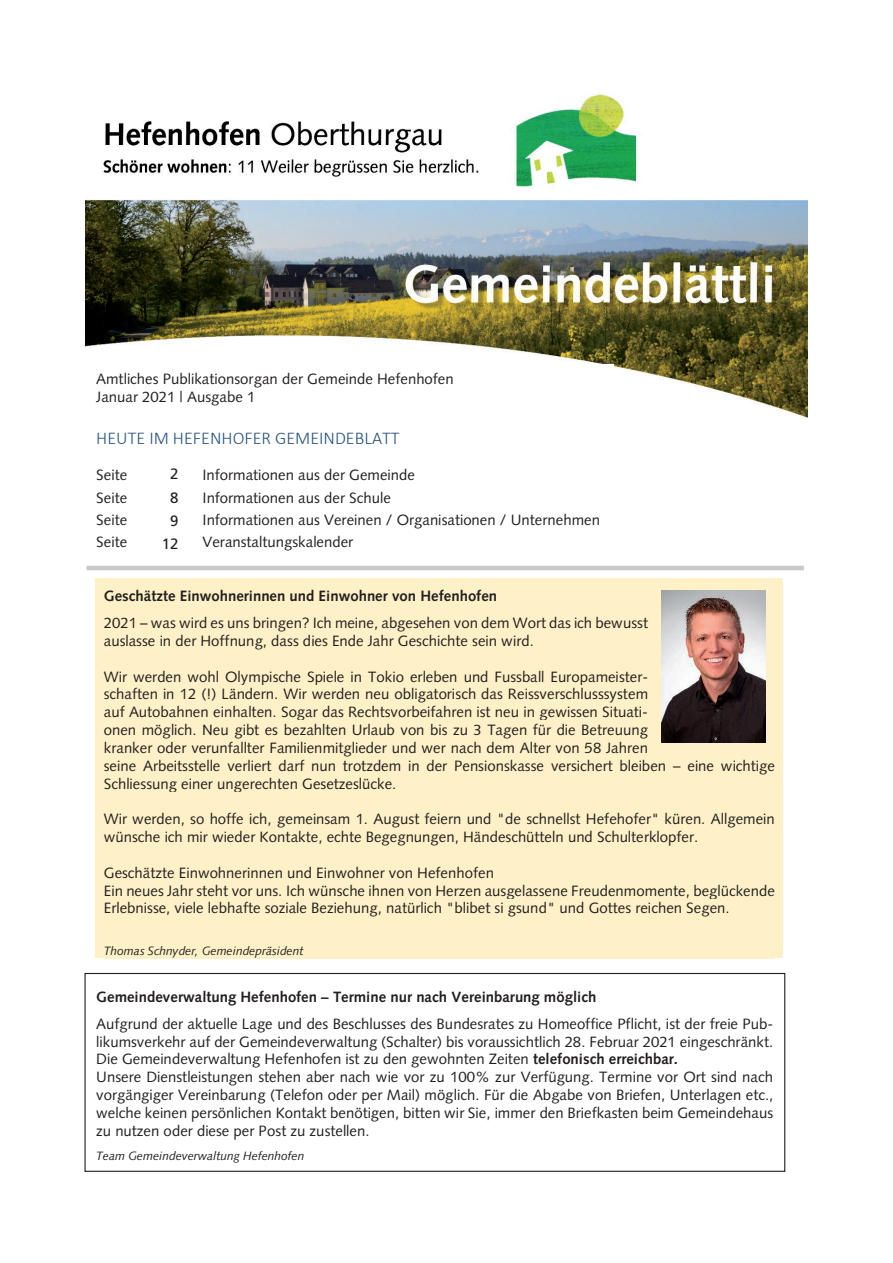
<style>
.page{position:relative;width:893px;height:1263px;background:#fff}
.page>*{position:absolute;margin:0;border:0;box-sizing:border-box;transform-origin:0 0}
.t1{font:300 18px "Calibri";color:#26527f}
.t2{font:15px/17.9px "Syntax LT Std";color:#231f20}
.t3{font:700 15px "Syntax LT Std";color:#231f20}
.t4{font:15px/23.2px "Frutiger";color:#231f20;text-align:center}
.t5{font:italic 12px "Syntax LT Std";letter-spacing:-.005em;color:#231f20}
.s1{font-weight:700}
</style>
<div class="page">
<div style="left:96px;top:579px;width:687px;height:379px;background:#fef1c7"></div>
<img style="left:85px;top:93px;width:723px;height:324px">
<img style="left:662px;top:590px;width:103px;height:153px">
<div style="left:85px;top:364px;width:529px;height:198px;background:#fff"></div>
<hr style="left:86px;top:566px;width:718px;height:4px;background:#c7c8ca">
<div style="left:84px;top:973px;width:701px;height:199px;border:1px solid #231f20"></div>
<p class="t2" style="left:96px;top:370px;width:359px">Amtliches Publikationsorgan der Gemeinde Hefenhofen<br>Januar 2021 | Ausgabe 1</p>
<p class="t1" style="left:96px;top:426px;width:305px">HEUTE IM HEFENHOFER GEMEINDEBLATT</p>
<p class="t2" style="left:96px;top:466px;width:32px">Seite</p>
<p class="t2" style="left:160px;top:466px;width:20px">XX</p>
<p class="t2" style="left:202px;top:466px;width:214px">Informationen aus der Gemeinde</p>
<p class="t2" style="left:96px;top:489px;width:32px">Seite</p>
<p class="t2" style="left:160px;top:489px;width:20px">XX</p>
<p class="t2" style="left:203px;top:489px;width:190px">Informationen aus der Schule</p>
<p class="t2" style="left:96px;top:511px;width:32px">Seite</p>
<p class="t2" style="left:160px;top:511px;width:20px">XX</p>
<p class="t2" style="left:203px;top:511px;width:399px">Informationen aus Vereinen / Organisationen / Unternehmen</p>
<p class="t2" style="left:96px;top:533px;width:32px">Seite</p>
<p class="t2" style="left:160px;top:533px;width:20px">XX</p>
<p class="t2" style="left:202px;top:533px;width:152px">Veranstaltungskalender</p>
<p class="t4" style="left:162px;top:462px;width:18px">2<br>8<br>9<br>12</p>
<p class="t3" style="left:104px;top:588px;width:395px">Geschätzte Einwohnerinnen und Einwohner von Hefenhofen</p>
<p class="t2" style="left:104px;top:614px;width:546px">2021 – was wird es uns bringen? Ich meine, abgesehen von dem Wort das ich bewusst auslasse in der Hoffnung, dass dies Ende Jahr Geschichte sein wird.</p>
<p class="t2" style="left:104px;top:667px;width:672px">Wir werden wohl Olympische Spiele in Tokio erleben und Fussball Europameister-<br>schaften in 12 (!) Ländern. Wir werden neu obligatorisch das Reissverschlusssystem<br>auf Autobahnen einhalten. Sogar das Rechtsvorbeifahren ist neu in gewissen Situati-<br>onen möglich. Neu gibt es bezahlten Urlaub von bis zu 3 Tagen für die Betreuung<br>kranker oder verunfallter Familienmitglieder und wer nach dem Alter von 58 Jahren<br>seine Arbeitsstelle verliert darf nun trotzdem in der Pensionskasse versichert bleiben – eine wichtige Schliessung einer ungerechten Gesetzeslücke.</p>
<p class="t2" style="left:104px;top:810px;width:673px">Wir werden, so hoffe ich, gemeinsam 1. August feiern und "de schnellst Hefehofer" küren. Allgemein wünsche ich mir wieder Kontakte, echte Begegnungen, Händeschütteln und Schulterklopfer.</p>
<p class="t2" style="left:104px;top:864px;width:672px">Geschätzte Einwohnerinnen und Einwohner von Hefenhofen<br>Ein neues Jahr steht vor uns. Ich wünsche ihnen von Herzen ausgelassene Freudenmomente, beglückende<br>Erlebnisse, viele lebhafte soziale Beziehung, natürlich "blibet si gsund" und Gottes reichen Segen.</p>
<p class="t5" style="left:104px;top:944px;width:201px">Thomas Schnyder, Gemeindepräsident</p>
<p class="t3" style="left:96px;top:988px;width:502px">Gemeindeverwaltung Hefenhofen – Termine nur nach Vereinbarung möglich</p>
<p class="t2" style="left:96px;top:1015px;width:679px">Aufgrund der aktuelle Lage und des Beschlusses des Bundesrates zu Homeoffice Pflicht, ist der freie Pub&shy;likumsverkehr auf der Gemeindeverwaltung (Schalter) bis voraussichtlich 28. Februar 2021 eingeschränkt.<br>Die Gemeindeverwaltung Hefenhofen ist zu den gewohnten Zeiten <span class="s1">telefonisch erreichbar.<br></span>Unsere Dienstleistungen stehen aber nach wie vor zu 100% zur Verfügung. Termine vor Ort sind nach vorgängiger Vereinbarung (Telefon oder per Mail) möglich. Für die Abgabe von Briefen, Unterlagen etc., welche keinen persönlichen Kontakt benötigen, bitten wir Sie, immer den Briefkasten beim Gemeindehaus zu nutzen oder diese per Post zu zustellen.</p>
<p class="t5" style="left:96px;top:1149px;width:210px">Team Gemeindeverwaltung Hefenhofen</p>
</div>
